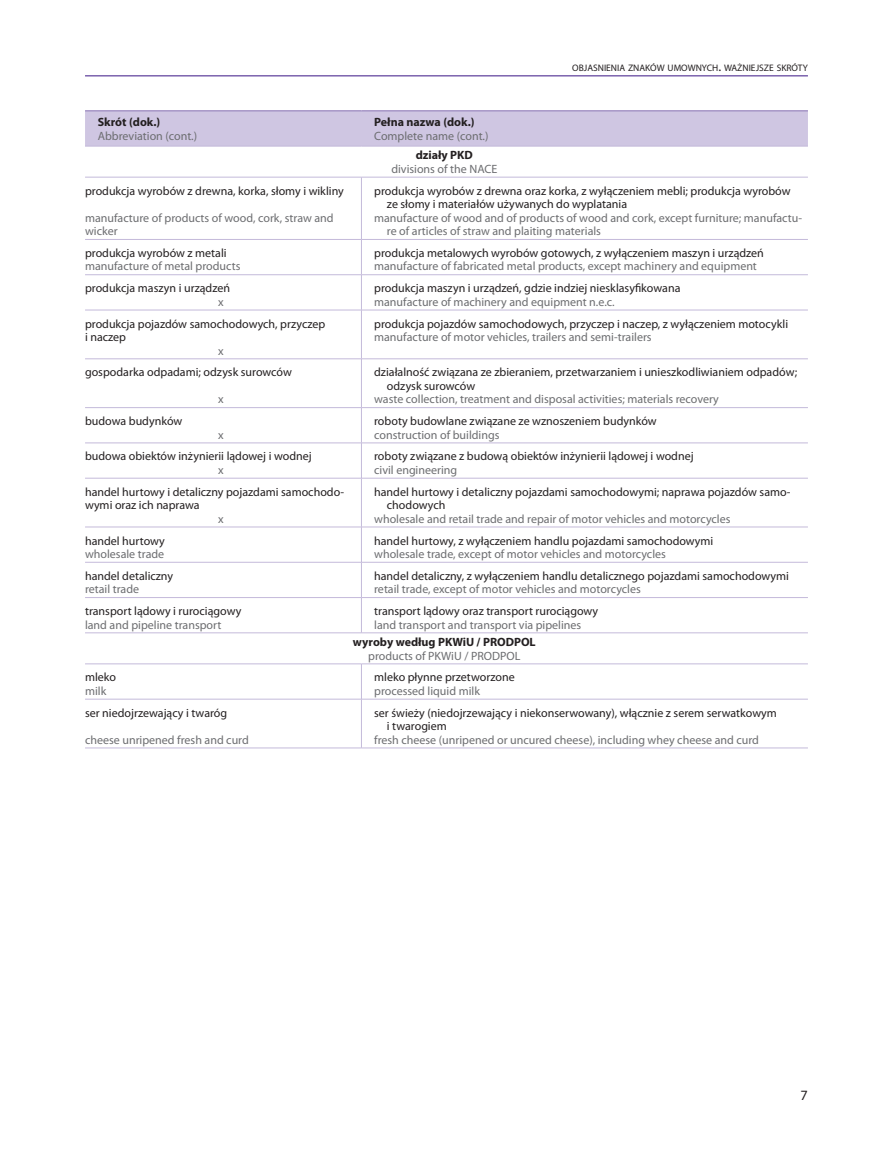
<style>
.page{position:relative;width:893px;height:1149px;background:#fff}
.page>*{position:absolute;margin:0;border:0;box-sizing:border-box;transform-origin:0 0}
.t1{font:14.25px "Myriad Pro";color:#231f20}
.prawa_skroty_i_objas{font:12px/13.5px "Myriad Pro";color:#231f20}
.prawa_skroty_i_objas-2{font:12px/13.5px "Myriad Pro";color:#6c6d70}
.boczek_skroty_i_obja{font:12px/13.5px "Myriad Pro";color:#231f20}
.boczek_skroty_i_obja-2{font:12px/13.5px "Myriad Pro";color:#6c6d70}
.srodtytul_skroty_i_o{font:12px "Myriad Pro";color:#6c6d70}
.główka_skroty_i_obja{font:12px "Myriad Pro";color:#6c6d70}
.srodtytul_skroty_i_o-2{font:700 12px "Myriad Pro";color:#231f20}
.główka_skroty_i_obja-2{font:700 12px "Myriad Pro";color:#231f20}
.t2{font:9.45px "Myriad Pro";color:#231f20}
.s1{font-size:13.5px}
</style>
<div class="page">
<hr style="left:85px;top:75px;width:723px;height:1px;background:#502e92">
<div style="left:85px;top:111px;width:723px;height:35px;background:#cfc6e2"></div>
<hr style="left:361px;top:177px;width:1px;height:62px;background:#c4bada">
<hr style="left:361px;top:239px;width:447px;height:1px;background:#c4bada">
<hr style="left:361px;top:239px;width:1px;height:35px;background:#c4bada">
<hr style="left:85px;top:274px;width:276px;height:1px;background:#c4bada">
<hr style="left:361px;top:274px;width:447px;height:1px;background:#c4bada">
<hr style="left:361px;top:275px;width:1px;height:35px;background:#c4bada">
<hr style="left:85px;top:310px;width:276px;height:1px;background:#c4bada">
<hr style="left:361px;top:310px;width:447px;height:1px;background:#c4bada">
<hr style="left:361px;top:310px;width:1px;height:48px;background:#c4bada">
<hr style="left:85px;top:358px;width:276px;height:1px;background:#c4bada">
<hr style="left:361px;top:358px;width:447px;height:1px;background:#c4bada">
<hr style="left:361px;top:359px;width:1px;height:48px;background:#c4bada">
<hr style="left:85px;top:407px;width:276px;height:1px;background:#c4bada">
<hr style="left:361px;top:407px;width:447px;height:1px;background:#c4bada">
<hr style="left:361px;top:407px;width:1px;height:35px;background:#c4bada">
<hr style="left:361px;top:443px;width:1px;height:35px;background:#c4bada">
<hr style="left:361px;top:478px;width:1px;height:48px;background:#c4bada">
<hr style="left:361px;top:527px;width:1px;height:35px;background:#c4bada">
<hr style="left:361px;top:562px;width:1px;height:35px;background:#c4bada">
<hr style="left:361px;top:597px;width:1px;height:35px;background:#c4bada">
<hr style="left:361px;top:664px;width:1px;height:34px;background:#c4bada">
<hr style="left:361px;top:699px;width:1px;height:48px;background:#c4bada">
<hr style="left:85px;top:110px;width:276px;height:1px;background:#8771b3">
<hr style="left:361px;top:110px;width:447px;height:1px;background:#8771b3">
<hr style="left:85px;top:146px;width:276px;height:1px;background:#c4bada">
<hr style="left:361px;top:146px;width:447px;height:1px;background:#c4bada">
<hr style="left:85px;top:177px;width:276px;height:1px;background:#c4bada">
<hr style="left:85px;top:632px;width:276px;height:1px;background:#c4bada">
<hr style="left:361px;top:632px;width:447px;height:1px;background:#c4bada">
<hr style="left:85px;top:597px;width:276px;height:1px;background:#c4bada">
<hr style="left:361px;top:177px;width:447px;height:1px;background:#c4bada">
<hr style="left:85px;top:663px;width:276px;height:1px;background:#c4bada">
<hr style="left:361px;top:663px;width:447px;height:1px;background:#c4bada">
<hr style="left:85px;top:239px;width:276px;height:1px;background:#c4bada">
<hr style="left:85px;top:442px;width:276px;height:1px;background:#c4bada">
<hr style="left:361px;top:442px;width:447px;height:1px;background:#c4bada">
<hr style="left:85px;top:478px;width:276px;height:1px;background:#c4bada">
<hr style="left:361px;top:478px;width:447px;height:1px;background:#c4bada">
<hr style="left:85px;top:526px;width:276px;height:1px;background:#c4bada">
<hr style="left:361px;top:526px;width:447px;height:1px;background:#c4bada">
<hr style="left:85px;top:562px;width:276px;height:1px;background:#c4bada">
<hr style="left:361px;top:562px;width:447px;height:1px;background:#c4bada">
<hr style="left:361px;top:597px;width:447px;height:1px;background:#c4bada">
<hr style="left:85px;top:698px;width:276px;height:1px;background:#c4bada">
<hr style="left:361px;top:698px;width:447px;height:1px;background:#c4bada">
<hr style="left:85px;top:747px;width:276px;height:1px;background:#c4bada">
<hr style="left:361px;top:747px;width:447px;height:1px;background:#c4bada">
<p class="t2" style="left:572px;top:62px;width:237px">OBJASNIENIA ZNAKÓW UMOWNYCH<span class="s1">.</span> WAŻNIEJSZE SKRÓTY</p>
<p class="główka_skroty_i_obja-2" style="left:98px;top:114px;width:64px">Skrót (dok.)</p>
<p class="główka_skroty_i_obja" style="left:98px;top:128px;width:101px">Abbreviation (cont.)</p>
<p class="główka_skroty_i_obja-2" style="left:374px;top:114px;width:102px">Pełna nazwa (dok.)</p>
<p class="główka_skroty_i_obja" style="left:374px;top:128px;width:116px">Complete name (cont.)</p>
<p class="srodtytul_skroty_i_o-2" style="left:416px;top:147px;width:59px">działy PKD</p>
<p class="srodtytul_skroty_i_o" style="left:391px;top:161px;width:108px">divisions of the NACE</p>
<p class="boczek_skroty_i_obja" style="left:85px;top:184px;width:260px">produkcja wyrobów z drewna, korka, słomy i wikliny</p>
<p class="boczek_skroty_i_obja-2" style="left:85px;top:211px;width:250px">manufacture of products of wood, cork, straw and wicker</p>
<p class="prawa_skroty_i_objas" style="left:387px;top:184px;width:405px;text-indent:-13px">produkcja wyrobów z drewna oraz korka, z wyłączeniem mebli; produkcja wyrobów ze słomy i materiałów używanych do wyplatania</p>
<p class="prawa_skroty_i_objas-2" style="left:387px;top:211px;width:417px;text-indent:-13px">manufacture of wood and of products of wood and cork, except furniture; manufactu&shy;re of articles of straw and plaiting materials</p>
<p class="boczek_skroty_i_obja" style="left:85px;top:246px;width:143px">produkcja wyrobów z metali</p>
<p class="boczek_skroty_i_obja-2" style="left:85px;top:259px;width:157px">manufacture of metal products</p>
<p class="prawa_skroty_i_objas" style="left:374px;top:246px;width:391px">produkcja metalowych wyrobów gotowych, z wyłączeniem maszyn i urządzeń</p>
<p class="prawa_skroty_i_objas-2" style="left:374px;top:259px;width:384px">manufacture of fabricated metal products, except machinery and equipment</p>
<p class="boczek_skroty_i_obja" style="left:85px;top:281px;width:147px">produkcja maszyn i urządzeń</p>
<p class="boczek_skroty_i_obja-2" style="left:218px;top:295px;width:7px">x</p>
<p class="prawa_skroty_i_objas" style="left:374px;top:281px;width:308px">produkcja maszyn i urządzeń, gdzie indziej niesklasyfikowana</p>
<p class="prawa_skroty_i_objas-2" style="left:374px;top:295px;width:242px">manufacture of machinery and equipment n.e.c.</p>
<p class="boczek_skroty_i_obja" style="left:85px;top:316px;width:242px">produkcja pojazdów samochodowych, przyczep i naczep</p>
<p class="boczek_skroty_i_obja-2" style="left:218px;top:343px;width:7px">x</p>
<p class="prawa_skroty_i_objas" style="left:374px;top:316px;width:415px">produkcja pojazdów samochodowych, przyczep i naczep, z wyłączeniem motocykli</p>
<p class="prawa_skroty_i_objas-2" style="left:374px;top:330px;width:279px">manufacture of motor vehicles, trailers and semi-trailers</p>
<p class="boczek_skroty_i_obja" style="left:85px;top:365px;width:208px">gospodarka odpadami; odzysk surowców</p>
<p class="boczek_skroty_i_obja-2" style="left:218px;top:392px;width:7px">x</p>
<p class="prawa_skroty_i_objas" style="left:387px;top:365px;width:412px;text-indent:-13px">działalność związana ze zbieraniem, przetwarzaniem i unieszkodliwianiem odpadów; odzysk surowców</p>
<p class="prawa_skroty_i_objas-2" style="left:374px;top:392px;width:346px">waste collection, treatment and disposal activities; materials recovery</p>
<p class="boczek_skroty_i_obja" style="left:85px;top:414px;width:99px">budowa budynków</p>
<p class="boczek_skroty_i_obja-2" style="left:218px;top:427px;width:7px">x</p>
<p class="prawa_skroty_i_objas" style="left:374px;top:414px;width:284px">roboty budowlane związane ze wznoszeniem budynków</p>
<p class="prawa_skroty_i_objas-2" style="left:374px;top:427px;width:127px">construction of buildings</p>
<p class="boczek_skroty_i_obja" style="left:85px;top:449px;width:228px">budowa obiektów inżynierii lądowej i wodnej</p>
<p class="boczek_skroty_i_obja-2" style="left:218px;top:463px;width:7px">x</p>
<p class="prawa_skroty_i_objas" style="left:374px;top:449px;width:321px">roboty związane z budową obiektów inżynierii lądowej i wodnej</p>
<p class="prawa_skroty_i_objas-2" style="left:374px;top:463px;width:85px">civil engineering</p>
<p class="boczek_skroty_i_obja" style="left:85px;top:484px;width:261px">handel hurtowy i detaliczny pojazdami samochodo&shy;wymi oraz ich naprawa</p>
<p class="boczek_skroty_i_obja-2" style="left:218px;top:511px;width:7px">x</p>
<p class="prawa_skroty_i_objas" style="left:387px;top:484px;width:405px;text-indent:-13px">handel hurtowy i detaliczny pojazdami samochodowymi; naprawa pojazdów samo&shy;chodowych</p>
<p class="prawa_skroty_i_objas-2" style="left:374px;top:511px;width:358px">wholesale and retail trade and repair of motor vehicles and motorcycles</p>
<p class="boczek_skroty_i_obja" style="left:85px;top:533px;width:81px">handel hurtowy</p>
<p class="boczek_skroty_i_obja-2" style="left:85px;top:547px;width:81px">wholesale trade</p>
<p class="prawa_skroty_i_objas" style="left:374px;top:533px;width:341px">handel hurtowy, z wyłączeniem handlu pojazdami samochodowymi</p>
<p class="prawa_skroty_i_objas-2" style="left:374px;top:547px;width:293px">wholesale trade, except of motor vehicles and motorcycles</p>
<p class="boczek_skroty_i_obja" style="left:85px;top:568px;width:90px">handel detaliczny</p>
<p class="boczek_skroty_i_obja-2" style="left:85px;top:582px;width:56px">retail trade</p>
<p class="prawa_skroty_i_objas" style="left:374px;top:568px;width:416px">handel detaliczny, z wyłączeniem handlu detalicznego pojazdami samochodowymi</p>
<p class="prawa_skroty_i_objas-2" style="left:374px;top:582px;width:268px">retail trade, except of motor vehicles and motorcycles</p>
<p class="boczek_skroty_i_obja" style="left:85px;top:604px;width:158px">transport lądowy i rurociągowy</p>
<p class="boczek_skroty_i_obja-2" style="left:85px;top:617px;width:138px">land and pipeline transport</p>
<p class="prawa_skroty_i_objas" style="left:374px;top:604px;width:226px">transport lądowy oraz transport rurociągowy</p>
<p class="prawa_skroty_i_objas-2" style="left:374px;top:617px;width:209px">land transport and transport via pipelines</p>
<p class="srodtytul_skroty_i_o-2" style="left:353px;top:634px;width:184px">wyroby według PKWiU / PRODPOL</p>
<p class="srodtytul_skroty_i_o" style="left:368px;top:648px;width:154px">products of PKWiU / PRODPOL</p>
<p class="boczek_skroty_i_obja" style="left:85px;top:670px;width:33px">mleko</p>
<p class="boczek_skroty_i_obja-2" style="left:85px;top:683px;width:23px">milk</p>
<p class="prawa_skroty_i_objas" style="left:374px;top:670px;width:142px">mleko płynne przetworzone</p>
<p class="prawa_skroty_i_objas-2" style="left:374px;top:683px;width:107px">processed liquid milk</p>
<p class="boczek_skroty_i_obja" style="left:85px;top:705px;width:144px">ser niedojrzewający i twaróg</p>
<p class="boczek_skroty_i_obja-2" style="left:85px;top:732px;width:165px">cheese unripened fresh and curd</p>
<p class="prawa_skroty_i_objas" style="left:387px;top:705px;width:391px;text-indent:-13px">ser świeży (niedojrzewający i niekonserwowany), włącznie z serem serwatkowym i twarogiem</p>
<p class="prawa_skroty_i_objas-2" style="left:374px;top:732px;width:386px">fresh cheese (unripened or uncured cheese), including whey cheese and curd</p>
<p class="t1" style="left:801px;top:1086px;width:9px">7</p>
</div>
